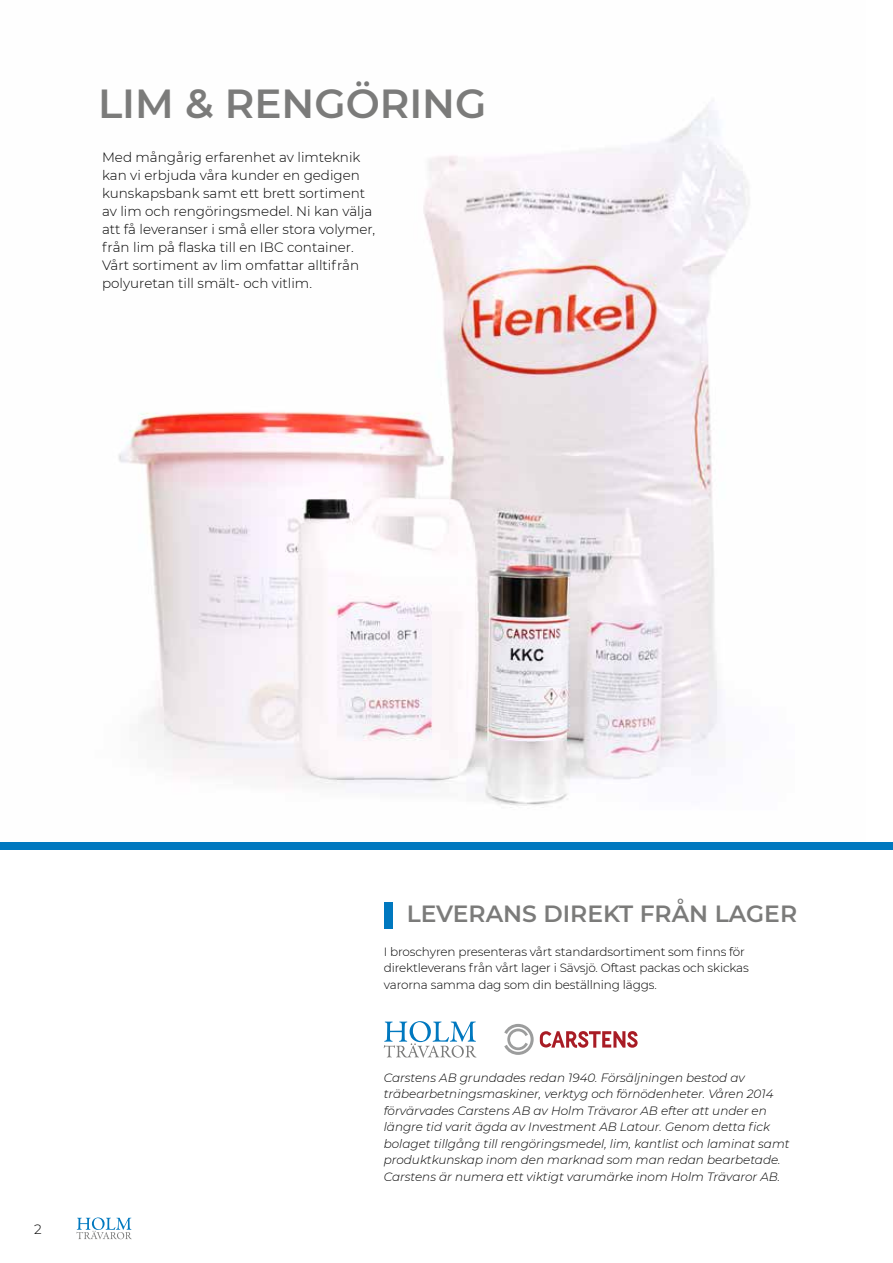
<style>
.page{position:relative;width:893px;height:1263px;background:#fff}
.page>*{position:absolute;margin:0;border:0;box-sizing:border-box;transform-origin:0 0}
.t1{font:600 40.5px "Montserrat";color:#7b7b7a}
.t2{font:600 23.4px "Montserrat";color:#7b7b7a}
.t3{font:300 13.5px/18px "Montserrat";color:#000}
.t4{font:italic 300 12px/16.5px "Montserrat";color:#000}
.t5{font:300 12px/16.5px "Montserrat";letter-spacing:-.01em;color:#000}
</style>
<div class="page">
<svg style="left:77px;top:1217px;width:55px;height:22px"></svg>
<img style="left:118px;top:105px;width:632px;height:703px">
<div style="left:384px;top:902px;width:9px;height:27px;background:#0078bf"></div>
<div style="left:0;top:842px;width:893px;height:8px;background:#0078bf"></div>
<svg style="left:504px;top:1024px;width:30px;height:31px"></svg>
<svg style="left:540px;top:1031px;width:98px;height:17px"></svg>
<svg style="left:384px;top:1021px;width:92px;height:37px"></svg>
<h1 class="t1" style="left:98px;top:75px;width:390px">LIM &amp; RENGÖRING</h1>
<p class="t3" style="left:102px;top:148px;width:275px">Med mångårig erfarenhet av limteknik kan vi erbjuda våra kunder en gedigen kunskapsbank samt ett brett sortiment av lim och rengöringsmedel. Ni kan välja att få leveranser i små eller stora volymer, från lim på flaska till en IBC container.<br>Vårt sortiment av lim omfattar alltifrån polyuretan till smält- och vitlim.</p>
<p class="t3" style="left:34px;top:1219px;width:9px">2</p>
<h2 class="t2" style="left:407px;top:897px;width:392px">LEVERANS DIREKT FRÅN LAGER</h2>
<p class="t5" style="left:384px;top:943px;width:367px">I broschyren presenteras vårt standardsortiment som finns för direktleverans från vårt lager i Sävsjö. Oftast packas och skickas varorna samma dag som din beställning läggs.</p>
<p class="t4" style="left:384px;top:1069px;width:407px">Carstens AB grundades redan 1940. Försäljningen bestod av träbearbetningsmaskiner, verktyg och förnödenheter. Våren 2014 förvärvades Carstens AB av Holm Trävaror AB efter att under en längre tid varit ägda av Investment AB Latour. Genom detta fick bolaget tillgång till rengöringsmedel, lim, kantlist och laminat samt produktkunskap inom den marknad som man redan bearbetade.<br>Carstens är numera ett viktigt varumärke inom Holm Trävaror AB.</p>
</div>
